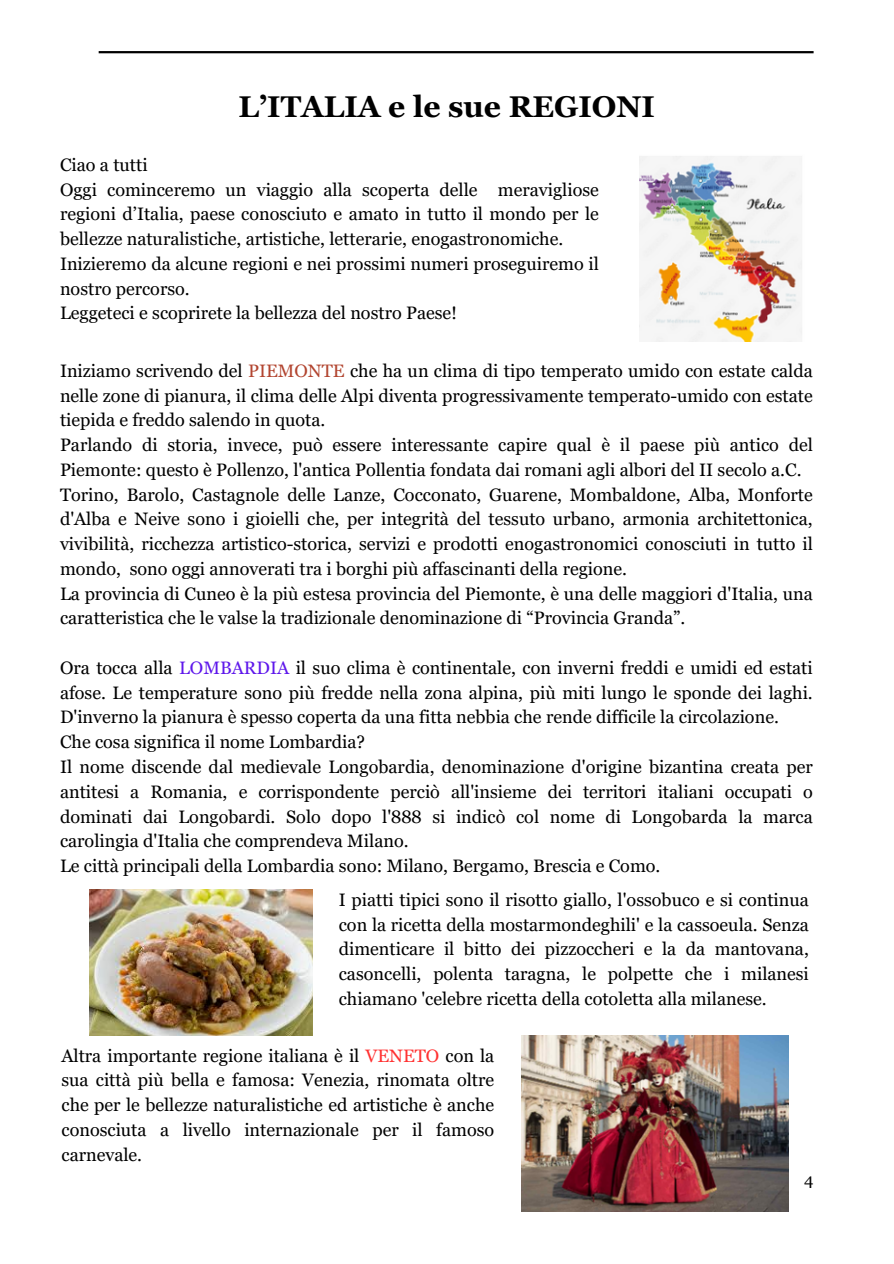
<style>
.page{position:relative;width:894px;height:1264px;background:#fff}
.page>*{position:absolute;margin:0;border:0;box-sizing:border-box;transform-origin:0 0}
.t1{font:700 30px "Georgia Pro";color:#000}
.t2{font:18px/24.8px "Georgia Pro";color:#000;text-align:justify}
.t3{font:16.5px "Georgia Pro";color:#000}
.s1{color:#b24530}
.s2{color:#5e17eb}
.s3{color:#ff3131}
</style>
<div class="page">
<img style="left:639px;top:156px;width:163px;height:185px">
<img style="left:521px;top:1035px;width:267px;height:176px">
<img style="left:89px;top:889px;width:223px;height:146px">
<hr style="left:99px;top:51px;width:714px;height:2px;background:#000">
<p class="t1" style="left:238px;top:89px;width:418px">L’ITALIA e le sue REGIONI</p>
<p class="t2" style="left:60px;top:152px;width:89px">Ciao a tutti</p>
<h1 class="t2" style="left:60px;top:177px;width:540px">Oggi cominceremo un viaggio alla scoperta delle meravigliose regioni d’Italia, paese conosciuto e amato in tutto il mondo per le bellezze naturalistiche, artistiche, letterarie, enogastronomiche.</h1>
<p class="t2" style="left:60px;top:251px;width:540px">Inizieremo da alcune regioni e nei prossimi numeri proseguiremo il nostro percorso.</p>
<p class="t2" style="left:60px;top:301px;width:398px">Leggeteci e scoprirete la bellezza del nostro Paese!</p>
<p class="t2" style="left:60px;top:358px;width:754px">Iniziamo scrivendo del <span class="s1">PIEMONTE</span> che ha un clima di tipo temperato umido con estate calda nelle zone di pianura, il clima delle Alpi diventa progressivamente temperato-umido con estate tiepida e freddo salendo in quota.</p>
<p class="t2" style="left:60px;top:432px;width:754px">Parlando di storia, invece, può essere interessante capire qual è il paese più antico del<br>Piemonte: questo è Pollenzo, l'antica Pollentia fondata dai romani agli albori del II secolo a.C.</p>
<p class="t2" style="left:60px;top:482px;width:754px">Torino, Barolo, Castagnole delle Lanze, Cocconato, Guarene, Mombaldone, Alba, Monforte d'Alba e Neive sono i gioielli che, per integrità del tessuto urbano, armonia architettonica, vivibilità, ricchezza artistico-storica, servizi e prodotti enogastronomici conosciuti in tutto il mondo, sono oggi annoverati tra i borghi più affascinanti della regione.</p>
<p class="t2" style="left:60px;top:581px;width:754px">La provincia di Cuneo è la più estesa provincia del Piemonte, è una delle maggiori d'Italia, una caratteristica che le valse la tradizionale denominazione di “Provincia Granda”.</p>
<p class="t2" style="left:60px;top:655px;width:754px">Ora tocca alla <span class="s2">LOMBARDIA</span> il suo clima è continentale, con inverni freddi e umidi ed estati afose. Le temperature sono più fredde nella zona alpina, più miti lungo le sponde dei laghi.<br>D'inverno la pianura è spesso coperta da una fitta nebbia che rende difficile la circolazione.</p>
<p class="t2" style="left:60px;top:729px;width:306px">Che cosa significa il nome Lombardia?</p>
<p class="t2" style="left:60px;top:754px;width:754px">Il nome discende dal medievale Longobardia, denominazione d'origine bizantina creata per antitesi a Romania, e corrispondente perciò all'insieme dei territori italiani occupati o dominati dai Longobardi. Solo dopo l'888 si indicò col nome di Longobarda la marca carolingia d'Italia che comprendeva Milano.</p>
<p class="t2" style="left:60px;top:853px;width:601px">Le città principali della Lombardia sono: Milano, Bergamo, Brescia e Como.</p>
<p class="t2" style="left:339px;top:887px;width:471px">I piatti tipici sono il risotto giallo, l'ossobuco e si continua con la ricetta della mostarmondeghili' e la cassoeula. Senza dimenticare il bitto dei pizzoccheri e la da mantovana, casoncelli, polenta taragna, le polpette che i milanesi chiamano 'celebre ricetta della cotoletta alla milanese.</p>
<p class="t2" style="left:61px;top:1042px;width:434px">Altra importante regione italiana è il <span class="s3">VENETO</span> con la sua città più bella e famosa: Venezia, rinomata oltre che per le bellezze naturalistiche ed artistiche è anche conosciuta a livello internazionale per il famoso carnevale.</p>
<p class="t3" style="left:804px;top:1173px;width:11px">4</p>
</div>
